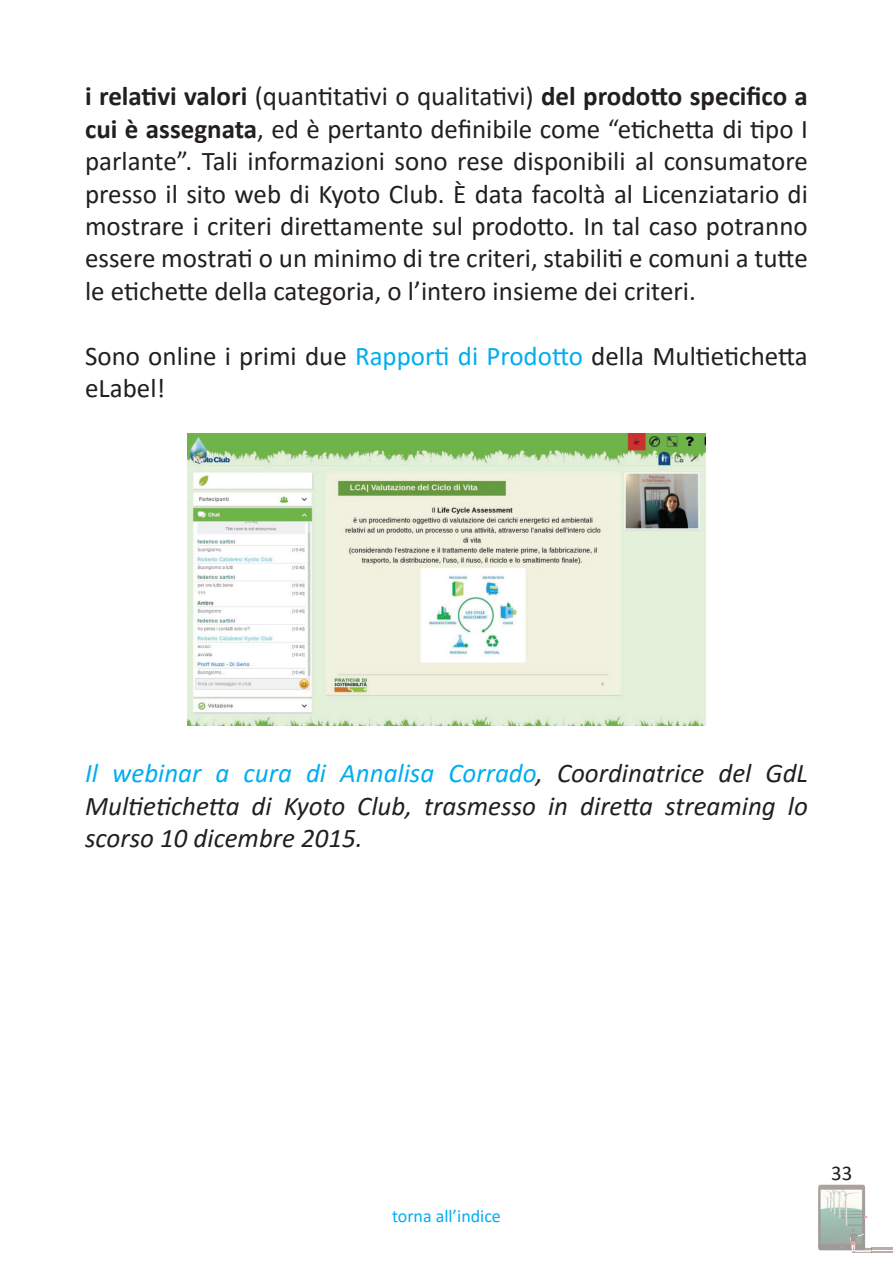
<style>
.page{position:relative;width:893px;height:1263px;background:#fff}
.page>*{position:absolute;margin:0;border:0;box-sizing:border-box;transform-origin:0 0}
.t1{font:27px/32.4px "Calibri";color:#231f20;text-align:justify}
.t2{font:italic 27px/32.4px "Calibri";color:#231f20;text-align:justify}
.t3{font:21px "Calibri";color:#231f20}
.t4{font:18px "Calibri";color:#00aeef}
.s1{font-weight:700}
.s2{color:#00aeef}
</style>
<div class="page">
<img style="left:818px;top:1185px;width:54px;height:67px">
<hr style="left:872px;top:1247px;width:21px;height:3px;background:#6b5e58">
<svg style="left:872px;top:1251px;width:21px;height:1px"></svg>
<img style="left:187px;top:434px;width:519px;height:291px">
<p class="t1" style="left:85px;top:79px;width:724px"><span class="s1">i relativi valori</span> (quantitativi o qualitativi) <span class="s1">del prodotto specifico a cui è assegnata</span>, ed è pertanto definibile come “etichetta di tipo I parlante”. Tali informazioni sono rese disponibili al consumatore presso il sito web di Kyoto Club. È data facoltà al Licenziatario di mostrare i criteri direttamente sul prodotto. In tal caso potranno essere mostrati o un minimo di tre criteri, stabiliti e comuni a tutte le etichette della categoria, o l’intero insieme dei criteri.</p>
<p class="t1" style="left:85px;top:339px;width:724px">Sono online i primi due <span class="s2">Rapporti di Prodotto</span> della Multietichetta eLabel!</p>
<p class="t2" style="left:85px;top:756px;width:724px"><span class="s2">Il webinar a cura di Annalisa Corrado</span>, Coordinatrice del GdL Multietichetta di Kyoto Club, trasmesso in diretta streaming lo scorso 10 dicembre 2015.</p>
<p class="t4" style="left:392px;top:1204px;width:110px">torna all’indice</p>
<p class="t3" style="left:831px;top:1158px;width:23px">33</p>
</div>
